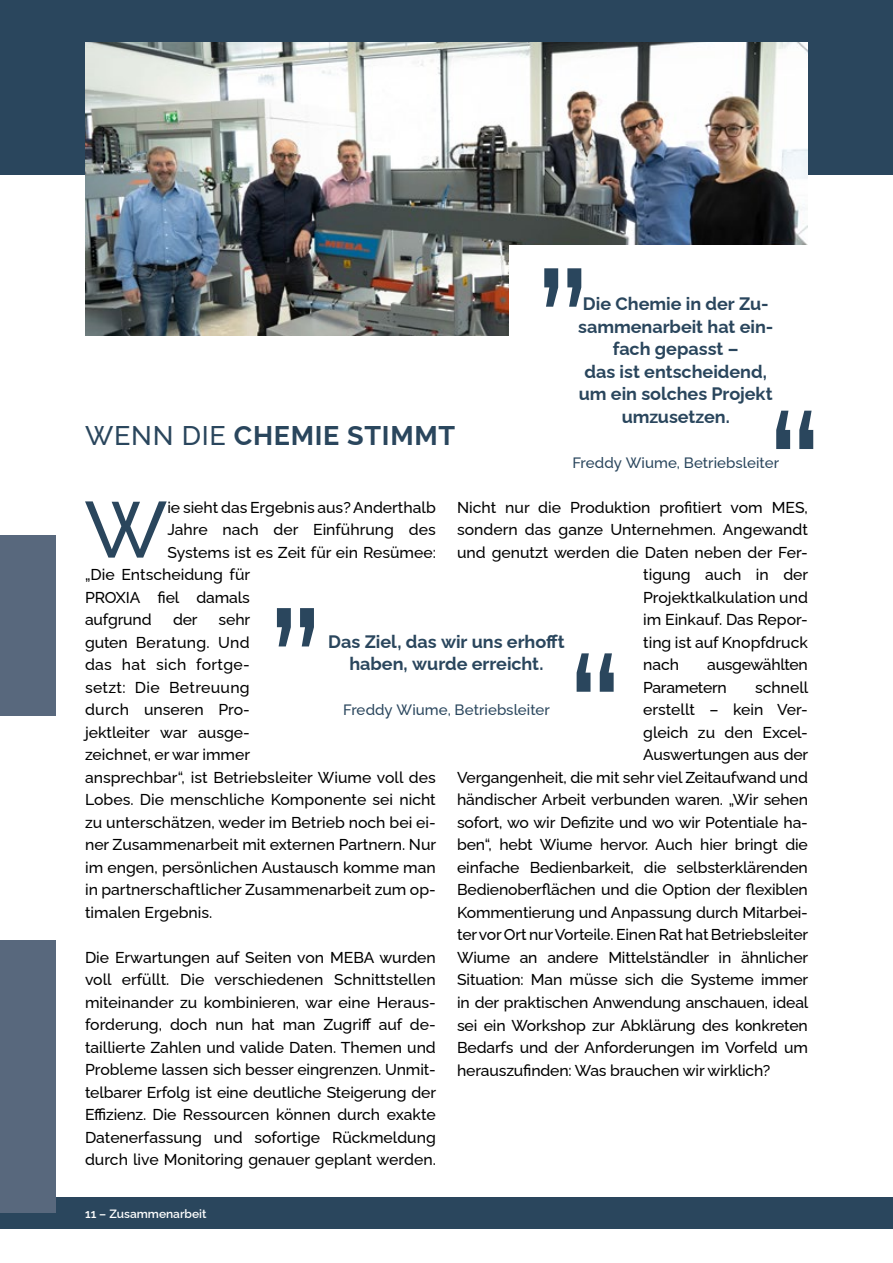
<style>
.page{position:relative;width:893px;height:1263px;background:#fff}
.page>*{position:absolute;margin:0;border:0;box-sizing:border-box;transform-origin:0 0}
.t1{font:500 79.2px "Raleway";color:#2a465d}
.t2{font:100 27px "Raleway";letter-spacing:.025em;color:#2a465d}
.t3{font:100 18px/22.5px "Raleway";color:#2a465d;text-align:center}
.t4{font:500 15.75px/22.5px "Raleway";letter-spacing:-.005em;color:#000}
.t5{font:500 15px "Raleway";letter-spacing:.005em;color:#2a465d}
.t6{font:600 12px "Raleway";color:#fff}
.s1{font-weight:500}
</style>
<div class="page">
<div style="left:0;top:1197px;width:893px;height:31px;background:#2a465d"></div>
<div style="left:0;top:0;width:893px;height:175px;background:#2a465d"></div>
<img style="left:85px;top:43px;width:723px;height:292px">
<div style="left:509px;top:245px;width:384px;height:134px;background:#fff"></div>
<div style="left:0;top:940px;width:56px;height:273px;background:#58687d"></div>
<div style="left:0;top:535px;width:56px;height:180px;background:#58687d"></div>
<svg style="left:277px;top:608px;width:37px;height:38px"></svg>
<svg style="left:577px;top:653px;width:37px;height:39px"></svg>
<svg style="left:544px;top:268px;width:37px;height:39px"></svg>
<svg style="left:776px;top:411px;width:37px;height:38px"></svg>
<h2 class="t2" style="left:85px;top:414px;width:371px"><span class="s1">WENN DIE</span> CHEMIE STIMMT</h2>
<p class="t3" style="left:578px;top:290px;width:197px">Die Chemie in der Zu&shy;sammenarbeit hat ein&shy;fach gepasst –<br>das ist entscheidend, um ein solches Projekt umzusetzen.</p>
<p class="t5" style="left:572px;top:450px;width:208px">Freddy Wiume, Betriebsleiter</p>
<p class="t4" style="left:457px;top:494px;width:352px">Nicht nur die Produktion profitiert vom MES,</p>
<p class="t4" style="left:457px;top:517px;width:352px">sondern das ganze Unternehmen. Angewandt</p>
<p class="t4" style="left:457px;top:539px;width:352px">und genutzt werden die Daten neben der Fer-</p>
<p class="t4" style="left:643px;top:562px;width:167px">tigung auch in der</p>
<p class="t4" style="left:643px;top:584px;width:166px">Projektkalkulation und</p>
<p class="t4" style="left:643px;top:607px;width:166px">im Einkauf. Das Repor-</p>
<p class="t4" style="left:643px;top:629px;width:166px">ting ist auf Knopfdruck</p>
<p class="t4" style="left:643px;top:652px;width:38px">nach</p>
<h1 class="t1" style="left:84px;top:466px;width:85px">W</h1>
<p class="t4" style="left:167px;top:494px;width:270px">ie sieht das Ergebnis aus? Anderthalb</p>
<p class="t4" style="left:167px;top:516px;width:270px">Jahre nach der Einführung des</p>
<p class="t4" style="left:167px;top:539px;width:270px">Systems ist es Zeit für ein Resümee:</p>
<p class="t4" style="left:85px;top:562px;width:167px">„Die Entscheidung für</p>
<p class="t4" style="left:85px;top:584px;width:166px">PROXIA fiel damals</p>
<p class="t4" style="left:85px;top:607px;width:68px">aufgrund</p>
<p class="t4" style="left:173px;top:607px;width:26px">der</p>
<p class="t4" style="left:85px;top:607px;width:353px;text-indent:134px">sehr<br>guten Beratung. Und<br>das hat sich fortge-<br>setzt: Die Betreuung<br>durch unseren Pro-<br>jektleiter war ausge-<br>zeichnet, er war immer<br>ansprechbar“, ist Betriebsleiter Wiume voll des<br>Lobes. Die menschliche Komponente sei nicht zu unterschätzen, weder im Betrieb noch bei ei&shy;ner Zusammenarbeit mit externen Partnern. Nur im engen, persönlichen Austausch komme man in partnerschaftlicher Zusammenarbeit zum op&shy;timalen Ergebnis.</p>
<p class="t4" style="left:85px;top:944px;width:353px">Die Erwartungen auf Seiten von MEBA wurden voll erfüllt. Die verschiedenen Schnittstellen miteinander zu kombinieren, war eine Heraus&shy;forderung, doch nun hat man Zugriff auf de&shy;taillierte Zahlen und valide Daten. Themen und Probleme lassen sich besser eingrenzen. Unmit&shy;telbarer Erfolg ist eine deutliche Steigerung der Effizienz. Die Ressourcen können durch exakte Datenerfassung und sofortige Rückmeldung durch live Monitoring genauer geplant werden.</p>
<p class="t3" style="left:328px;top:628px;width:238px">Das Ziel, das wir uns erhofft haben, wurde erreicht.</p>
<p class="t5" style="left:343px;top:698px;width:208px">Freddy Wiume, Betriebsleiter</p>
<p class="t4" style="left:643px;top:652px;width:166px;text-indent:64px">ausgewählten<br>Parametern</p>
<p class="t4" style="left:755px;top:674px;width:55px">schnell</p>
<p class="t4" style="left:643px;top:697px;width:166px">erstellt – kein Ver-</p>
<p class="t4" style="left:643px;top:719px;width:166px">gleich zu den Excel-</p>
<p class="t4" style="left:643px;top:742px;width:167px">Auswertungen aus der</p>
<p class="t4" style="left:457px;top:764px;width:352px">Vergangenheit, die mit sehr viel Zeitaufwand und</p>
<p class="t4" style="left:457px;top:787px;width:352px">händischer Arbeit verbunden waren. „Wir sehen</p>
<p class="t4" style="left:457px;top:809px;width:352px">sofort, wo wir Defizite und wo wir Potentiale ha-</p>
<p class="t4" style="left:457px;top:832px;width:352px">ben“, hebt Wiume hervor. Auch hier bringt die</p>
<p class="t4" style="left:457px;top:854px;width:352px">einfache Bedienbarkeit, die selbsterklärenden</p>
<p class="t4" style="left:457px;top:877px;width:352px">Bedienoberflächen und die Option der flexiblen</p>
<p class="t4" style="left:457px;top:899px;width:352px">Kommentierung und Anpassung durch Mitarbei-</p>
<p class="t4" style="left:457px;top:922px;width:353px">ter vor Ort nur Vorteile. Einen Rat hat Betriebsleiter</p>
<p class="t4" style="left:457px;top:944px;width:353px">Wiume an andere Mittelständler in ähnlicher</p>
<p class="t4" style="left:457px;top:967px;width:353px">Situation: Man müsse sich die Systeme immer</p>
<p class="t4" style="left:457px;top:989px;width:353px">in der praktischen Anwendung anschauen, ideal</p>
<p class="t4" style="left:457px;top:1012px;width:352px">sei ein Workshop zur Abklärung des konkreten</p>
<p class="t4" style="left:457px;top:1034px;width:352px">Bedarfs und der Anforderungen im Vorfeld um</p>
<p class="t4" style="left:457px;top:1057px;width:315px">herauszufinden: Was brauchen wir wirklich?</p>
<p class="t6" style="left:85px;top:1204px;width:123px">11 – Zusammenarbeit</p>
</div>
